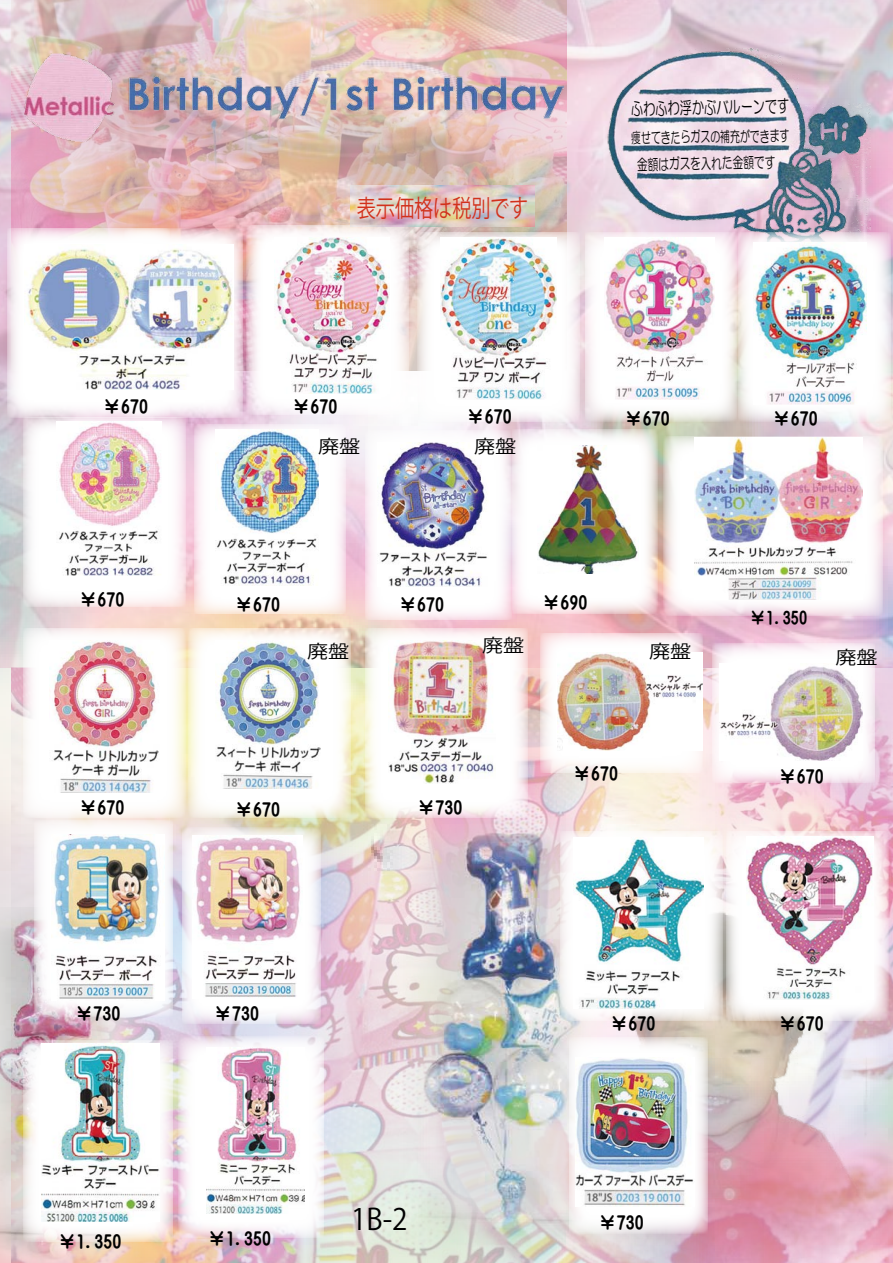
<style>
.page{position:relative;width:893px;height:1263px;background:#fff}
.page>*{position:absolute;margin:0;border:0;box-sizing:border-box;transform-origin:0 0}
.t1{font:29.25px "Koz Go Pro";color:#000;scale:.96 1}
.t2{font:24.15px "Koz Go Pro";color:#d2311c;scale:.79 1}
.t3{font:18.15px "Koz Go Pro";color:#000;scale:1.16 1}
.t4{font:18px "Yenti EG Extra SJIS";color:#000}
.t5{font:17.4px "HG Maru Gothic MPRO";color:#000;scale:.7 1}
.t6{font:17.4px "Yenti EG Extra SJIS";color:#000;scale:.95 1}
.t7{font:15.15px "HG Maru Gothic MPRO";color:#000;scale:.7 1}
.t8{font:15px "HG Maru Gothic MPRO";color:#000;scale:.66 1}
</style>
<div class="page">
<img style="left:0;top:0;width:893px;height:1263px">
<h2 class="t2" style="left:357px;top:192px;width:219px">表示価格は税別です</h2>
<p class="t5" style="left:631px;top:100px;width:228px;rotate:-1deg">ふわふわ浮かぶバルーンです</p>
<p class="t7" style="left:637px;top:157px;width:199px;rotate:-1deg">金額はガスを入れた金額です</p>
<p class="t8" style="left:631px;top:131px;width:241px;rotate:-1deg">痩せてきたらガスの補充ができます</p>
<p class="t4" style="left:103px;top:397px;width:46px">￥670</p>
<p class="t4" style="left:292px;top:397px;width:46px">￥670</p>
<p class="t3" style="left:318px;top:434px;width:38px">廃盤</p>
<p class="t4" style="left:467px;top:408px;width:46px">￥670</p>
<p class="t4" style="left:625px;top:409px;width:46px">￥670</p>
<p class="t4" style="left:773px;top:409px;width:46px">￥670</p>
<p class="t3" style="left:474px;top:434px;width:38px">廃盤</p>
<p class="t4" style="left:79px;top:591px;width:46px">￥670</p>
<p class="t4" style="left:235px;top:595px;width:46px">￥670</p>
<p class="t4" style="left:399px;top:595px;width:46px">￥670</p>
<p class="t4" style="left:542px;top:593px;width:46px">￥690</p>
<p class="t6" style="left:750px;top:609px;width:62px">￥1.350</p>
<p class="t3" style="left:307px;top:640px;width:38px">廃盤</p>
<p class="t3" style="left:482px;top:634px;width:38px">廃盤</p>
<p class="t3" style="left:649px;top:640px;width:38px">廃盤</p>
<p class="t3" style="left:835px;top:645px;width:38px">廃盤</p>
<p class="t4" style="left:79px;top:799px;width:46px">￥670</p>
<p class="t4" style="left:235px;top:800px;width:46px">￥670</p>
<p class="t4" style="left:418px;top:799px;width:46px">￥730</p>
<p class="t4" style="left:573px;top:765px;width:46px">￥670</p>
<p class="t4" style="left:779px;top:767px;width:46px">￥670</p>
<p class="t4" style="left:76px;top:1004px;width:46px">￥730</p>
<p class="t4" style="left:214px;top:1004px;width:46px">￥730</p>
<p class="t4" style="left:59px;top:1233px;width:64px">￥1.350</p>
<p class="t4" style="left:208px;top:1229px;width:64px">￥1.350</p>
<h1 class="t1" style="left:351px;top:1200px;width:61px">1B-2</h1>
<p class="t4" style="left:610px;top:1015px;width:46px">￥670</p>
<p class="t4" style="left:779px;top:1015px;width:46px">￥670</p>
<p class="t4" style="left:599px;top:1213px;width:46px">￥730</p>
</div>
